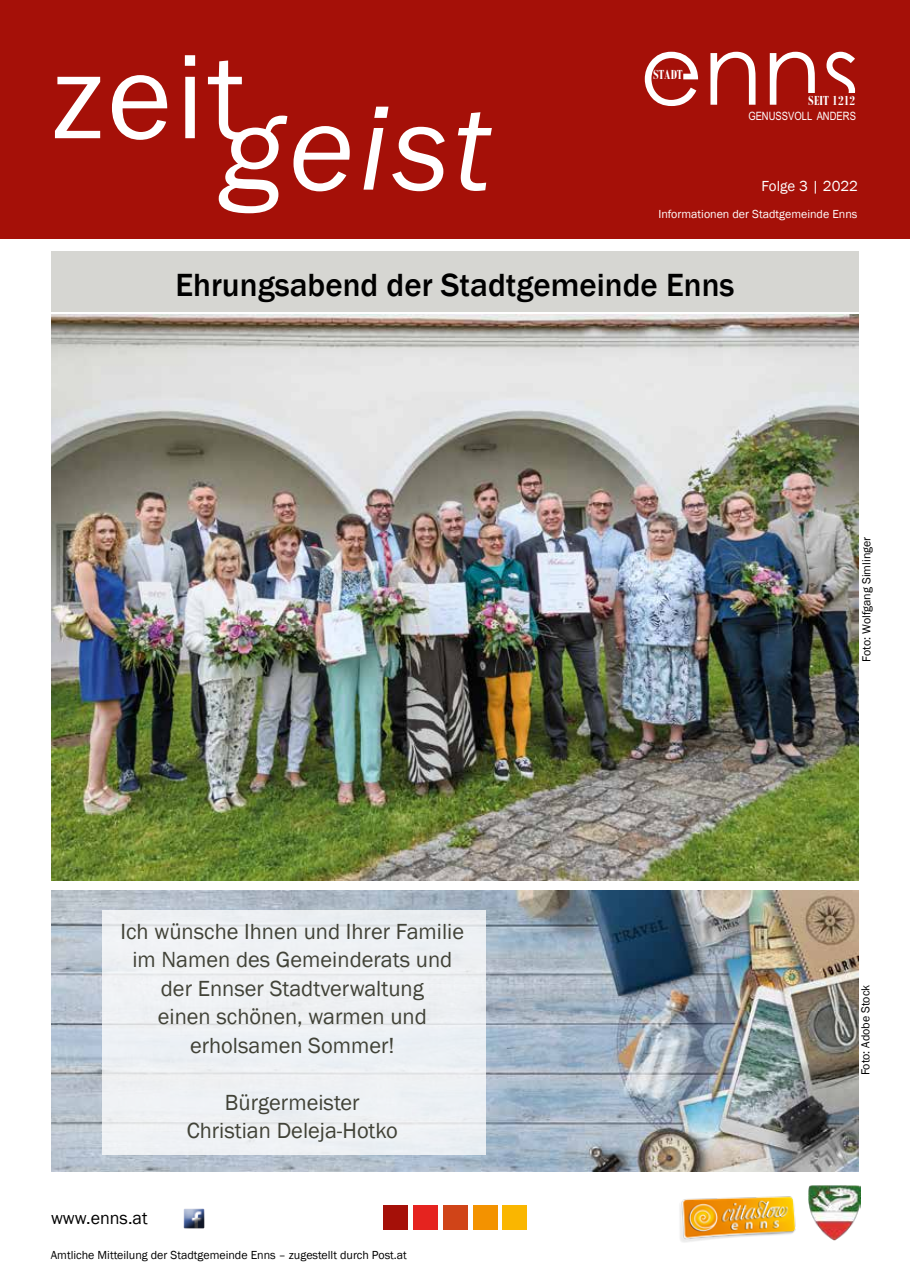
<style>
.page{position:relative;width:910px;height:1280px;background:#fff}
.page>*{position:absolute;margin:0;border:0;box-sizing:border-box;transform-origin:0 0}
.t1{font:italic 124.5px "Franklin Gothic";letter-spacing:.04em;color:#fff}
.t2{font:500 33px "Franklin Gothic";color:#000}
.t3{font:22.5px/28.5px "Franklin Gothic";color:#414237;text-align:center}
.t4{font:18px "Franklin Gothic";color:#000}
.t5{font:15px "Franklin Gothic";color:#fff}
.t6{font:700 14.25px "Bodoni MT Condensed";letter-spacing:.02em;color:#fff}
.t7{font:12px "Franklin Gothic";color:#000}
.t8{font:12px "Franklin Gothic";color:#fff}
.t9{font:11.55px "Arial Narrow";color:#fff}
</style>
<div class="page">
<div style="left:51px;top:251px;width:808px;height:60px;background:#d6d6d2"></div>
<div style="left:0;top:0;width:910px;height:238px;background:#a51008"></div>
<svg style="left:710px;top:52px;width:45px;height:53px"></svg>
<svg style="left:770px;top:52px;width:45px;height:53px"></svg>
<svg style="left:826px;top:52px;width:29px;height:41px"></svg>
<svg style="left:645px;top:52px;width:53px;height:54px"></svg>
<img style="left:809px;top:1185px;width:51px;height:55px">
<img style="left:680px;top:1196px;width:116px;height:46px">
<div style="left:182px;top:1207px;width:24px;height:18px;background:#fff;opacity:.75"></div>
<div style="left:182px;top:1209px;width:24px;height:23px;background:#000;opacity:.75"></div>
<div style="left:383px;top:1205px;width:24px;height:25px;background:#a51008"></div>
<div style="left:413px;top:1205px;width:25px;height:25px;background:#e5231f"></div>
<div style="left:443px;top:1205px;width:25px;height:25px;background:#d04418"></div>
<div style="left:473px;top:1205px;width:24px;height:25px;background:#f39200"></div>
<div style="left:503px;top:1205px;width:24px;height:25px;background:#fab600"></div>
<img style="left:51px;top:890px;width:808px;height:282px">
<div style="left:102px;top:910px;width:384px;height:244px;background:#eef1f4"></div>
<img style="left:51px;top:314px;width:808px;height:567px">
<h1 class="t1" style="left:51px;top:70px;width:442px"><sup>zeit</sup>geist</h1>
<p class="t6" style="left:653px;top:66px;width:31px">STADT</p>
<p class="t6" style="left:808px;top:91px;width:48px">SEIT 1212</p>
<p class="t9" style="left:748px;top:107px;width:109px">GENUSSVOLL ANDERS</p>
<p class="t5" style="left:762px;top:177px;width:98px">Folge 3 | 2022</p>
<p class="t8" style="left:658px;top:207px;width:201px">Informationen der Stadtgemeinde Enns</p>
<h2 class="t2" style="left:175px;top:265px;width:561px">Ehrungsabend der Stadtgemeinde Enns</h2>
<p class="t3" style="left:121px;top:917px;width:345px">Ich wünsche Ihnen und Ihrer Familie im Namen des Gemeinderats und der Ennser Stadtverwaltung<br>einen schönen, warmen und erholsamen Sommer!</p>
<p class="t4" style="left:51px;top:1206px;width:98px">www.enns.at</p>
<p class="t3" style="left:187px;top:1088px;width:213px">Bürgermeister<br>Christian Deleja-Hotko</p>
<p class="t7" style="left:51px;top:1247px;width:358px">Amtliche Mitteilung der Stadtgemeinde Enns – zugestellt durch Post.at</p>
<p class="t7" style="left:859px;top:662px;width:126px;rotate:-90deg">Foto: Wolfgang Simlinger</p>
<p class="t7" style="left:858px;top:1075px;width:92px;rotate:-90deg">Foto: Adobe Stock</p>
</div>
